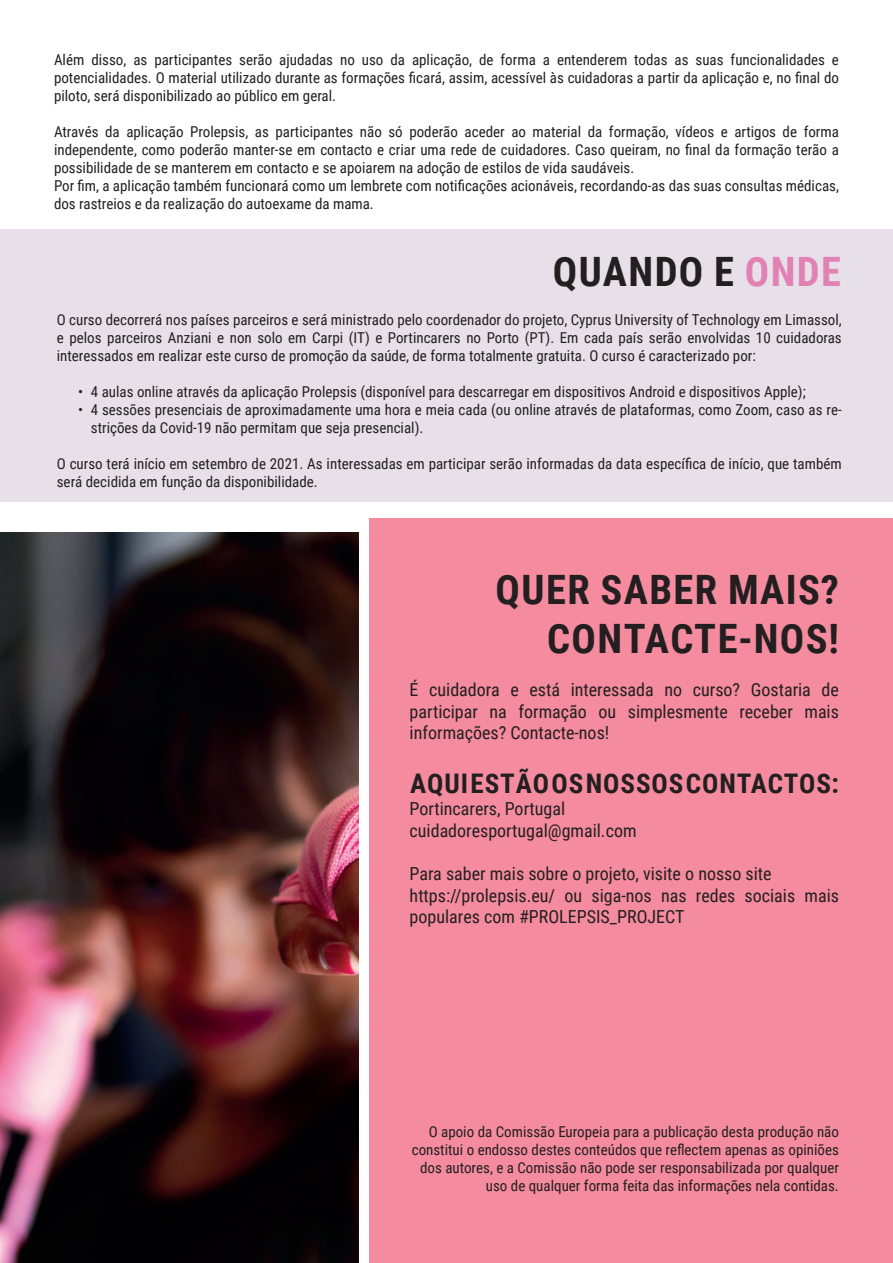
<style>
.page{position:relative;width:893px;height:1263px;background:#fff}
.page>*{position:absolute;margin:0;border:0;box-sizing:border-box;transform-origin:0 0}
.t1{font:700 40.5px/48.6px "Roboto Condensed";letter-spacing:.035em;color:#231f20;text-align:right}
.t2{font:700 27px "Roboto Condensed";letter-spacing:.035em;color:#231f20}
.t3{font:18px/21.6px "Roboto Condensed";color:#231f20}
.t4{font:15px/18px "Roboto Condensed";color:#231f20}
.s1{color:#e281b4}
</style>
<div class="page">
<div style="left:370px;top:519px;width:523px;height:744px;background:#f48b9e"></div>
<div style="left:0;top:230px;width:893px;height:272px;background:#e7e0e9"></div>
<img style="left:0;top:533px;width:359px;height:730px">
<p class="t4" style="left:54px;top:50px;width:786px;text-align:justify">Além disso, as participantes serão ajudadas no uso da aplicação, de forma a entenderem todas as suas funcionalidades e potencialidades. O material utilizado durante as formações ficará, assim, acessível às cuidadoras a partir da aplicação e, no final do piloto, será disponibilizado ao público em geral.</p>
<p class="t4" style="left:54px;top:122px;width:786px">Através da aplicação Prolepsis, as participantes não só poderão aceder ao material da formação, vídeos e artigos de forma independente, como poderão manter-se em contacto e criar uma rede de cuidadores. Caso queiram, no final da formação terão a possibilidade de se manterem em contacto e se apoiarem na adoção de estilos de vida saudáveis.<br>Por fim, a aplicação também funcionará como um lembrete com notificações acionáveis, recordando-as das suas consultas médicas, dos rastreios e da realização do autoexame da mama.</p>
<h1 class="t1" style="left:553px;top:245px;width:290px">QUANDO E <span class="s1">ONDE</span></h1>
<p class="t4" style="left:57px;top:310px;width:786px;text-align:justify">O curso decorrerá nos países parceiros e será ministrado pelo coordenador do projeto, Cyprus University of Technology em Limassol, e pelos parceiros Anziani e non solo em Carpi (IT) e Portincarers no Porto (PT). Em cada país serão envolvidas 10 cuidadoras interessados em realizar este curso de promoção da saúde, de forma totalmente gratuita. O curso é caracterizado por:</p>
<p class="t4" style="left:78px;top:382px;width:729px">• 4 aulas online através da aplicação Prolepsis (disponível para descarregar em dispositivos Android e dispositivos Apple);</p>
<p class="t4" style="left:91px;top:400px;width:752px;text-indent:-13px">• 4 sessões presenciais de aproximadamente uma hora e meia cada (ou online através de plataformas, como Zoom, caso as re&shy;strições da Covid-19 não permitam que seja presencial).</p>
<p class="t4" style="left:57px;top:454px;width:786px">O curso terá início em setembro de 2021. As interessadas em participar serão informadas da data específica de início, que também será decidida em função da disponibilidade.</p>
<h1 class="t1" style="left:496px;top:564px;width:345px">QUER SABER MAIS?<br>CONTACTE-NOS!</h1>
<p class="t3" style="left:410px;top:678px;width:431px;text-align:justify">É cuidadora e está interessada no curso? Gostaria de participar na formação ou simplesmente receber mais informações? Contacte-nos!</p>
<h2 class="t2" style="left:410px;top:765px;width:430px">AQUI ESTÃO OS NOSSOS CONTACTOS:</h2>
<p class="t3" style="left:410px;top:797px;width:228px">Portincarers, Portugal cuidadoresportugal@gmail.com</p>
<p class="t3" style="left:410px;top:862px;width:431px">Para saber mais sobre o projeto, visite o nosso site https://prolepsis.eu/ ou siga-nos nas redes sociais mais populares com #PROLEPSIS_PROJECT</p>
<p class="t4" style="left:412px;top:1122px;width:429px;text-align:right">O apoio da Comissão Europeia para a publicação desta produção não constitui o endosso destes conteúdos que reflectem apenas as opiniões dos autores, e a Comissão não pode ser responsabilizada por qualquer uso de qualquer forma feita das informações nela contidas.</p>
</div>
